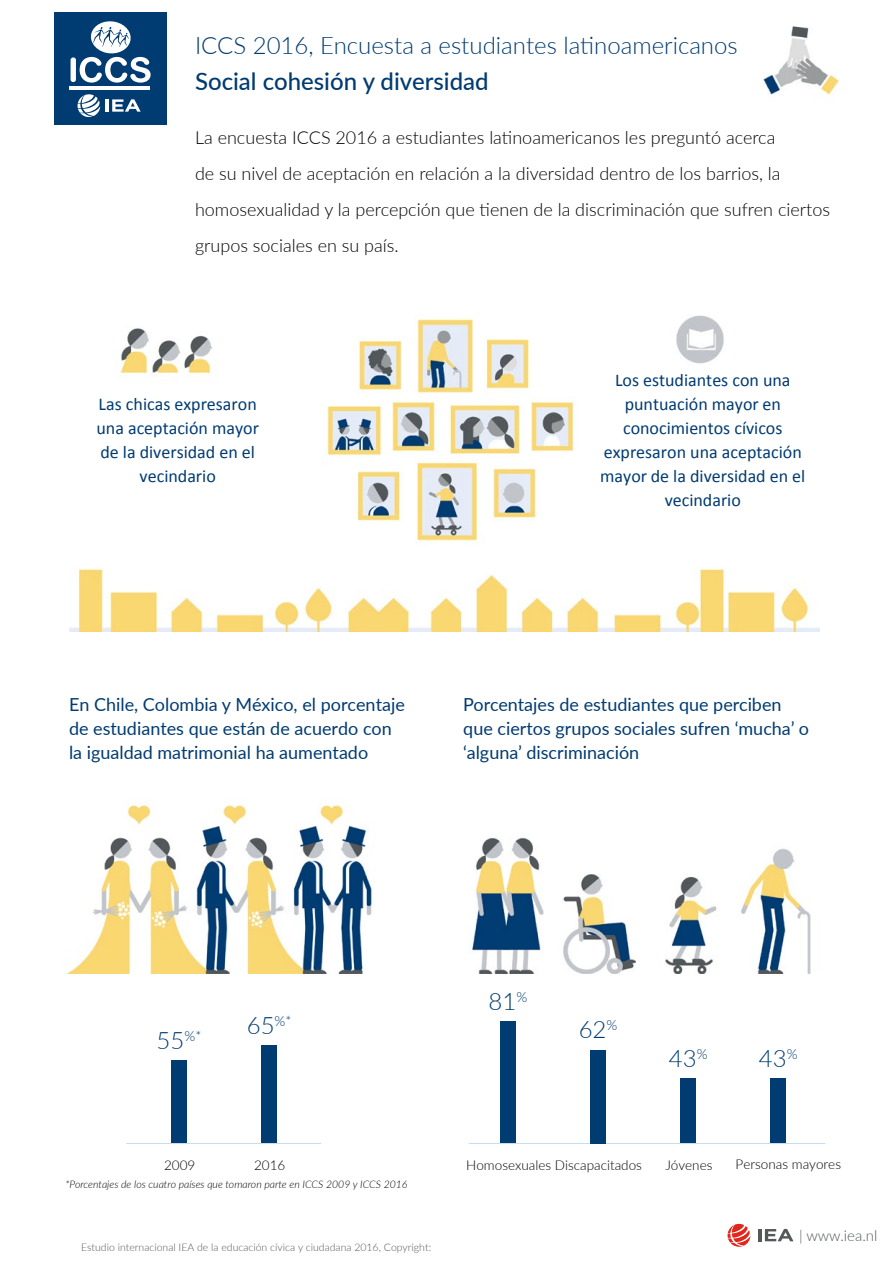
<style>
.page{position:relative;width:893px;height:1263px;background:#fff}
.page>*{position:absolute;margin:0;border:0;box-sizing:border-box;transform-origin:0 0}
.t1{font:300 24px "Lato";color:#003b71}
.t2{font:500 24px "Lato";color:#003b71}
.t3{font:300 18px/36px "Lato";color:#000}
.t4{font:18px/24px "Lato";color:#003b71}
.t5{font:18px/24px "Calibri";color:#003b71;text-align:center}
.t6{font:300 15px "Lato";color:#53585a}
.t7{font:300 13.5px "Lato";color:#000}
.t8{font:300 10.5px "Lato";color:#53585a}
.t9{font:italic 300 10.5px "Lato";color:#000}
</style>
<div class="page">
<hr style="left:469px;top:1143px;width:356px;height:1px;background:#c0dfee">
<hr style="left:126px;top:1143px;width:195px;height:1px;background:#c0dfee">
<img style="left:69px;top:315px;width:750px;height:317px">
<div style="left:591px;top:1050px;width:15px;height:93px;background:#003b71"></div>
<div style="left:771px;top:1079px;width:15px;height:64px;background:#003b71"></div>
<div style="left:681px;top:1079px;width:15px;height:64px;background:#003b71"></div>
<div style="left:500px;top:1022px;width:15px;height:121px;background:#003b71"></div>
<div style="left:171px;top:1061px;width:15px;height:82px;background:#003b71"></div>
<div style="left:262px;top:1046px;width:15px;height:97px;background:#003b71"></div>
<img style="left:67px;top:805px;width:306px;height:168px">
<img style="left:472px;top:838px;width:339px;height:135px">
<img style="left:763px;top:26px;width:76px;height:69px">
<svg style="left:727px;top:1224px;width:23px;height:23px"></svg>
<svg style="left:758px;top:1229px;width:35px;height:12px"></svg>
<div style="left:54px;top:12px;width:112px;height:112px;background:#003b71"></div>
<div style="left:71px;top:58px;width:5px;height:24px;background:#fff;border-radius:2px"></div>
<hr style="left:69px;top:86px;width:81px;height:3px;background:#fff">
<svg style="left:80px;top:21px;width:71px;height:62px"></svg>
<svg style="left:77px;top:94px;width:64px;height:23px"></svg>
<h1 class="t1" style="left:195px;top:29px;width:544px">ICCS 2016, Encuesta a estudiantes latinoamericanos</h1>
<h1 class="t2" style="left:195px;top:64px;width:295px">Social cohesión y diversidad</h1>
<p class="t3" style="left:195px;top:119px;width:637px">La encuesta ICCS 2016 a estudiantes latinoamericanos les preguntó acerca<br>de su nivel de aceptación en relación a la diversidad dentro de los barrios, la homosexualidad y la percepción que tienen de la discriminación que sufren ciertos grupos sociales en su país.</p>
<p class="t5" style="left:96px;top:392px;width:164px">Las chicas expresaron una aceptación mayor de la diversidad en el vecindario</p>
<p class="t5" style="left:600px;top:368px;width:207px">Los estudiantes con una puntuación mayor en conocimientos cívicos expresaron una aceptación mayor de la diversidad en el vecindario</p>
<p class="t4" style="left:69px;top:691px;width:337px">En Chile, Colombia y México, el porcentaje de estudiantes que están de acuerdo con la igualdad matrimonial ha aumentado</p>
<p class="t4" style="left:463px;top:691px;width:347px">Porcentajes de estudiantes que perciben que ciertos grupos sociales sufren ‘mucha’ o ‘alguna’ discriminación</p>
<h1 class="t1" style="left:157px;top:1023px;width:46px">55<sup>%*</sup></h1>
<h1 class="t1" style="left:247px;top:1008px;width:46px">65<sup>%*</sup></h1>
<p class="t7" style="left:164px;top:1156px;width:33px">2009</p>
<p class="t7" style="left:254px;top:1156px;width:33px">2016</p>
<p class="t9" style="left:65px;top:1177px;width:344px">*Porcentajes de los cuatro países que tomaron parte en ICCS 2009 y ICCS 2016</p>
<p class="t8" style="left:81px;top:1239px;width:352px">Estudio internacional IEA de la educación cívica y ciudadana 2016, Copyright:</p>
<h1 class="t1" style="left:489px;top:984px;width:40px">81<sup>%</sup></h1>
<h1 class="t1" style="left:579px;top:1013px;width:40px">62<sup>%</sup></h1>
<h1 class="t1" style="left:669px;top:1041px;width:40px">43<sup>%</sup></h1>
<h1 class="t1" style="left:759px;top:1041px;width:40px">43<sup>%</sup></h1>
<p class="t7" style="left:466px;top:1156px;width:177px">Homosexuales Discapacitados</p>
<p class="t7" style="left:665px;top:1156px;width:49px">Jóvenes</p>
<p class="t7" style="left:736px;top:1155px;width:107px">Personas mayores</p>
<p class="t6" style="left:799px;top:1225px;width:80px">| www.iea.nl</p>
</div>
